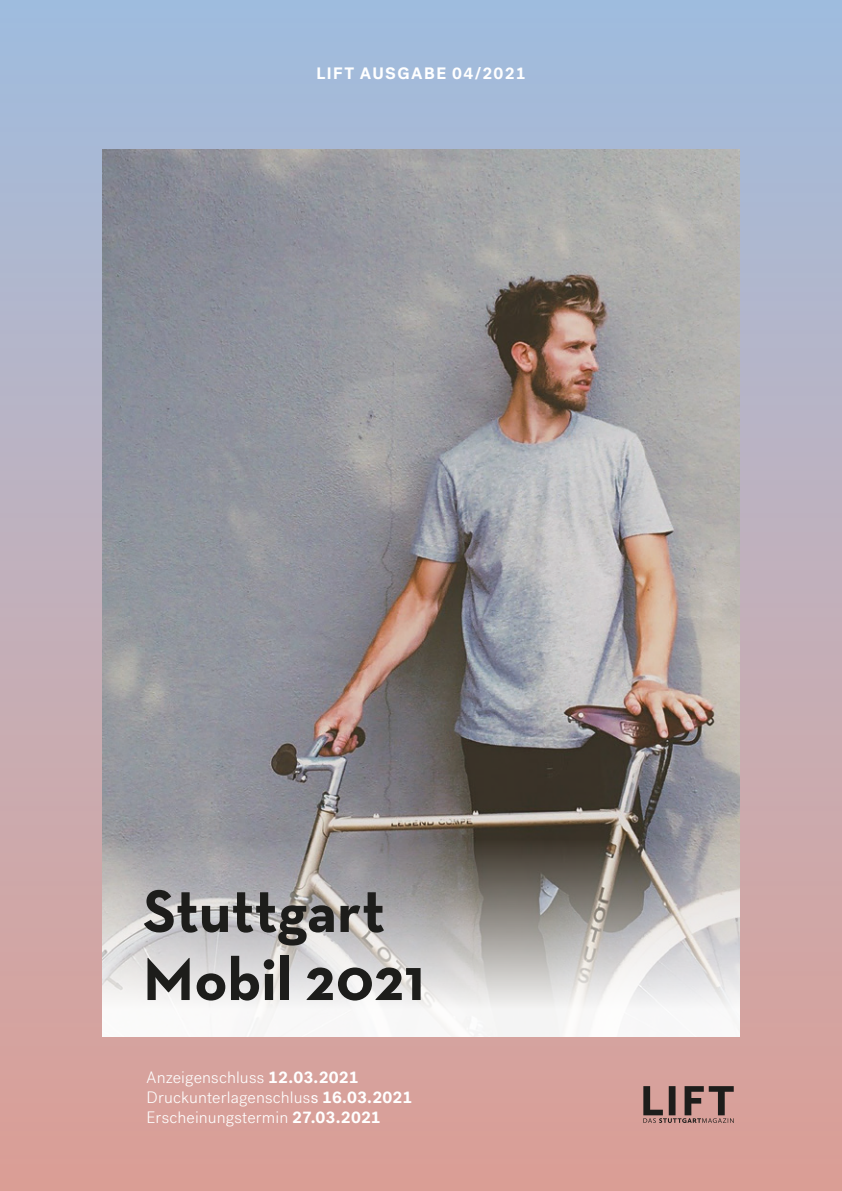
<style>
.page{position:relative;width:842px;height:1191px;background:#fff}
.page>*{position:absolute;margin:0;border:0;box-sizing:border-box;transform-origin:0 0}
.t1{font:700 61.2px/68px "Neutra Text";color:#1d1d1b}
.t2{font:300 16.4px/20px "Post Grotesk";letter-spacing:.01em;color:#fff}
.t3{font:700 16.4px "Post Grotesk";letter-spacing:.085em;color:#fff}
.s1{font-weight:700}
.s2{font-weight:400}
</style>
<div class="page">
<div style="left:0;top:0;width:842px;height:1191px;background:linear-gradient(to bottom,#a1bedf,#dea096)"></div>
<img style="left:102px;top:149px;width:638px;height:642px">
<svg style="left:102px;top:791px;width:638px;height:245px"></svg>
<svg style="left:643px;top:1086px;width:91px;height:37px;background:#93706b"></svg>
<p class="t3" style="left:316px;top:63px;width:211px">LIFT AUSGABE 04/2021</p>
<h1 class="t1" style="left:143px;top:875px;width:283px">Stuttgart<br>Mobil 2021</h1>
<p class="t2" style="left:147px;top:1067px;width:267px">Anzeigenschluss <span class="s1">12.03.2021<br></span>Druckunterlagenschlus<span class="s2">s</span> <span class="s1">16.03.2021<br></span>Erscheinungstermin <span class="s1">27.03.2021</span></p>
</div>
